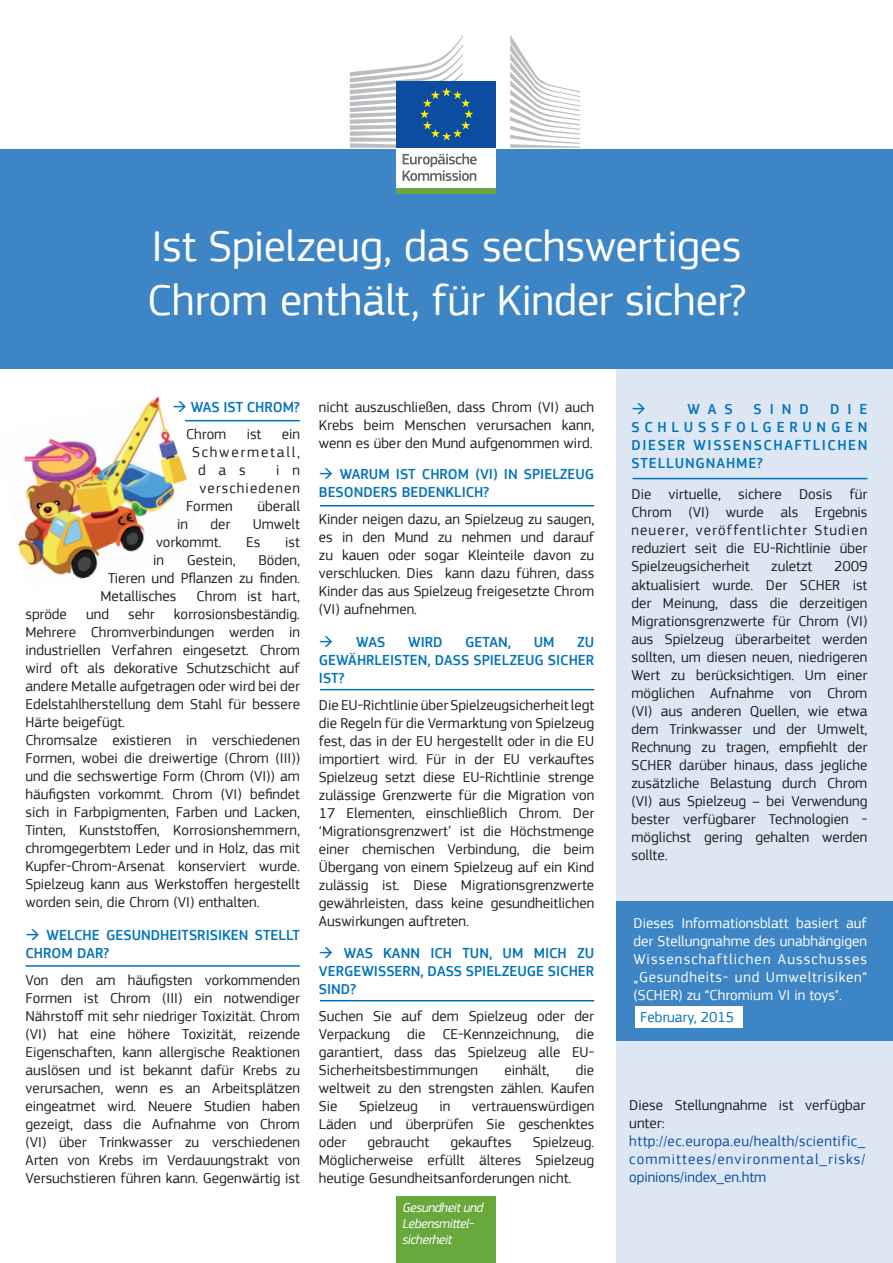
<style>
.page{position:relative;width:893px;height:1263px;background:#fff}
.page>*{position:absolute;margin:0;border:0;box-sizing:border-box;transform-origin:0 0}
.t1{font:45px/54px "EC Square Sans Pro";letter-spacing:-.005em;color:#fff}
.t2{font:15px/18px "EC Square Sans Pro";color:#231f20;text-align:justify}
.t3{font:500 15px/18px "EC Square Sans Pro";color:#0073bc}
.t4{font:15px/18px "EC Square Sans Pro";letter-spacing:.05em;color:#fff;text-align:justify}
.t5{font:15px/18px "EC Square Sans Pro";letter-spacing:.07em;color:#0d4da1;text-align:justify}
.t6{font:15px "EC Square Sans Pro";letter-spacing:.12em;color:#231f20}
.t7{font:15px "EC Square Sans Pro";letter-spacing:.07em;color:#231f20}
.t8{font:15px "EC Square Sans Pro";color:#0073bc}
.t9{font:italic 13.5px/16.2px "PF Square Sans Pro";letter-spacing:-.03em;color:#fff}
.s1{font-weight:400;color:#231f20}
</style>
<div class="page">
<div style="left:617px;top:357px;width:276px;height:906px;background:#dde7f4"></div>
<div style="left:0;top:149px;width:893px;height:220px;background:#3e85c5"></div>
<div style="left:397px;top:1196px;width:99px;height:67px;background:#68a83c"></div>
<div style="left:397px;top:146px;width:99px;height:44px;background:#fff"></div>
<div style="left:397px;top:81px;width:99px;height:67px;background:#0d4da1"></div>
<div style="left:397px;top:189px;width:99px;height:5px;background:#6ea542"></div>
<svg style="left:510px;top:35px;width:70px;height:113px"></svg>
<svg style="left:350px;top:35px;width:127px;height:146px"></svg>
<img style="left:18px;top:397px;width:186px;height:182px">
<div style="left:617px;top:901px;width:276px;height:140px;background:#3e85c5"></div>
<hr style="left:26px;top:965px;width:274px;height:2px;background:#0073bc">
<hr style="left:320px;top:1000px;width:274px;height:1px;background:#0073bc">
<hr style="left:632px;top:478px;width:235px;height:1px;background:#0073bc">
<hr style="left:185px;top:420px;width:115px;height:1px;background:#0073bc">
<hr style="left:320px;top:505px;width:274px;height:1px;background:#0073bc">
<div style="left:635px;top:1006px;width:107px;height:22px;background:#fff"></div>
<hr style="left:320px;top:689px;width:274px;height:1px;background:#0073bc">
<h1 class="t1" style="left:147px;top:219px;width:600px">Ist Spielzeug, das sechswertiges<br>Chrom enthält, für Kinder sicher?</h1>
<p class="t3" style="left:186px;top:394px;width:116px;line-height:27px;text-indent:-14px">→ WAS IST CHROM?<br><span class="s1">Chrom</span></p>
<p class="t2" style="left:247px;top:425px;width:16px">ist</p>
<p class="t2" style="left:282px;top:425px;width:20px">ein</p>
<p class="t6" style="left:192px;top:443px;width:110px">Schwermetall,</p>
<p class="t2" style="left:198px;top:461px;width:49px">das</p>
<p class="t2" style="left:276px;top:461px;width:25px">i n</p>
<p class="t7" style="left:200px;top:479px;width:102px">verschiedenen</p>
<p class="t2" style="left:186px;top:497px;width:48px">Formen</p>
<p class="t2" style="left:258px;top:497px;width:44px">überall</p>
<p class="t2" style="left:177px;top:515px;width:12px">in</p>
<p class="t2" style="left:210px;top:515px;width:21px">der</p>
<p class="t2" style="left:253px;top:515px;width:49px">Umwelt</p>
<p class="t2" style="left:156px;top:533px;width:67px">vorkommt.</p>
<p class="t2" style="left:246px;top:533px;width:16px">Es</p>
<p class="t2" style="left:285px;top:533px;width:16px">ist</p>
<p class="t2" style="left:153px;top:551px;width:12px">in</p>
<p class="t2" style="left:187px;top:551px;width:50px">Gestein,</p>
<p class="t2" style="left:259px;top:551px;width:43px">Böden,</p>
<p class="t2" style="left:108px;top:569px;width:194px">Tieren und Pflanzen zu finden.</p>
<p class="t2" style="left:101px;top:587px;width:77px">Metallisches</p>
<p class="t2" style="left:197px;top:587px;width:105px">Chrom ist hart,</p>
<p class="t2" style="left:26px;top:605px;width:276px;text-align:left;text-indent:148px">korrosionsbeständig.<br>Mehrere Chromverbindungen werden in industriellen Verfahren eingesetzt. Chrom wird oft als dekorative Schutzschicht auf andere Metalle aufgetragen oder wird bei der Edelstahlherstellung dem Stahl für bessere Härte beigefügt.<br>Chromsalze existieren in verschiedenen Formen, wobei die dreiwertige (Chrom (III)) und die sechswertige Form (Chrom (VI)) am häufigsten vorkommt. Chrom (VI) befindet sich in Farbpigmenten, Farben und Lacken, Tinten, Kunststoffen, Korrosionshemmern, chromgegerbtem Leder und in Holz, das mit Kupfer-Chrom-Arsenat konserviert wurde.<br>Spielzeug kann aus Werkstoffen hergestellt worden sein, die Chrom (VI) enthalten.</p>
<p class="t3" style="left:26px;top:926px;width:276px">→ WELCHE GESUNDHEITSRISIKEN STELLT<br>CHROM DAR?</p>
<p class="t2" style="left:26px;top:971px;width:276px">Von den am häufigsten vorkommenden Formen ist Chrom (III) ein notwendiger Nährstoff mit sehr niedriger Toxizität. Chrom (VI) hat eine höhere Toxizität, reizende Eigenschaften, kann allergische Reaktionen auslösen und ist bekannt dafür Krebs zu verursachen, wenn es an Arbeitsplätzen eingeatmet wird. Neuere Studien haben gezeigt, dass die Aufnahme von Chrom (VI) über Trinkwasser zu verschiedenen Arten von Krebs im Verdauungstrakt von Versuchstieren führen kann. Gegenwärtig ist</p>
<p class="t2" style="left:26px;top:605px;width:43px">spröde</p>
<p class="t2" style="left:86px;top:605px;width:24px">und</p>
<p class="t2" style="left:128px;top:605px;width:28px">sehr</p>
<p class="t2" style="left:319px;top:398px;width:277px">nicht auszuschließen, dass Chrom (VI) auch Krebs beim Menschen verursachen kann, wenn es über den Mund aufgenommen wird.</p>
<p class="t3" style="left:319px;top:465px;width:275px">→ WARUM IST CHROM (VI) IN SPIELZEUG<br>BESONDERS BEDENKLICH?</p>
<p class="t2" style="left:319px;top:510px;width:277px">Kinder neigen dazu, an Spielzeug zu saugen, es in den Mund zu nehmen und darauf zu kauen oder sogar Kleinteile davon zu verschlucken. Dies kann dazu führen, dass Kinder das aus Spielzeug freigesetzte Chrom (VI) aufnehmen.</p>
<p class="t3" style="left:319px;top:633px;width:68px">→ WAS</p>
<p class="t3" style="left:408px;top:633px;width:36px">WIRD</p>
<p class="t3" style="left:465px;top:633px;width:47px">GETAN,</p>
<p class="t3" style="left:534px;top:633px;width:22px">UM</p>
<p class="t3" style="left:319px;top:633px;width:277px;text-align:justify;text-indent:258px">ZU GEWÄHRLEISTEN, DASS SPIELZEUG SICHER IST?</p>
<p class="t2" style="left:319px;top:696px;width:277px">Die EU-Richtlinie über Spielzeugsicherheit legt die Regeln für die Vermarktung von Spielzeug fest, das in der EU hergestellt oder in die EU importiert wird. Für in der EU verkauftes Spielzeug setzt diese EU-Richtlinie strenge zulässige Grenzwerte für die Migration von 17 Elementen, einschließlich Chrom. Der ‘Migrationsgrenzwert’ ist die Höchstmenge einer chemischen Verbindung, die beim Übergang von einem Spielzeug auf ein Kind zulässig ist. Diese Migrationsgrenzwerte gewährleisten, dass keine gesundheitlichen Auswirkungen auftreten.</p>
<p class="t3" style="left:319px;top:944px;width:277px;text-align:justify">→ WAS KANN ICH TUN, UM MICH ZU VERGEWISSERN, DASS SPIELZEUGE SICHER SIND?</p>
<p class="t2" style="left:319px;top:1007px;width:277px">Suchen Sie auf dem Spielzeug oder der Verpackung die CE-Kennzeichnung, die garantiert, dass das Spielzeug alle EU-Sicherheitsbestimmungen</p>
<p class="t2" style="left:319px;top:1061px;width:277px;text-indent:257px">die weltweit zu den strengsten zählen. Kaufen Sie</p>
<p class="t2" style="left:504px;top:1061px;width:46px">einhält,</p>
<p class="t2" style="left:319px;top:1097px;width:277px;text-indent:153px">vertrauenswürdigen Läden und überprüfen Sie geschenktes oder</p>
<p class="t2" style="left:359px;top:1097px;width:60px">Spielzeug</p>
<p class="t2" style="left:439px;top:1097px;width:12px">in</p>
<p class="t2" style="left:367px;top:1133px;width:63px">gebraucht</p>
<p class="t2" style="left:450px;top:1133px;width:63px">gekauftes</p>
<p class="t2" style="left:319px;top:1133px;width:277px;text-indent:214px">Spielzeug.<br>Möglicherweise erfüllt älteres Spielzeug heutige Gesundheitsanforderungen nicht.</p>
<p class="t9" style="left:402px;top:1199px;width:82px">Gesundheit und<br>Lebensmittel&shy;sicherheit</p>
<p class="t3" style="left:687px;top:400px;width:47px">WAS</p>
<p class="t3" style="left:754px;top:400px;width:57px">SIND</p>
<p class="t3" style="left:631px;top:400px;width:238px;text-align:justify;text-indent:199px">DIE SC HLUSSFOLG ERUNG EN DIESER WISSENSCHAFTLICHEN STELLUNGNAHME?</p>
<p class="t2" style="left:631px;top:486px;width:238px">Die virtuelle, sichere Dosis für Chrom (VI) wurde als Ergebnis neuerer, veröffentlichter Studien reduziert seit die EU-Richtlinie über Spielzeugsicherheit</p>
<p class="t2" style="left:771px;top:558px;width:43px">zuletzt</p>
<p class="t2" style="left:631px;top:558px;width:237px;text-indent:203px">2009 aktualisiert wurde. Der SCHER ist der Meinung, dass die derzeitigen Migrationsgrenzwerte für Chrom (VI) aus Spielzeug überarbeitet werden sollten, um diesen neuen, niedrigeren Wert zu berücksichtigen. Um einer möglichen Aufnahme von Chrom (VI) aus anderen Quellen, wie etwa dem Trinkwasser und der Umwelt, Rechnung zu tragen, empfiehlt der SCHER darüber hinaus, dass jegliche zusätzliche Belastung durch Chrom (VI) aus Spielzeug – bei Verwendung bester verfügbarer Technologien - möglichst gering gehalten werden sollte.</p>
<p class="t4" style="left:634px;top:914px;width:235px">Dieses Informationsblatt basiert auf der Stellungnahme des unabhängigen Wissenschaftlichen Ausschusses „Gesundheits- und Umweltrisiken“ (SCHER) zu “Chromium VI in toys".</p>
<p class="t8" style="left:640px;top:1008px;width:96px">February, 2015</p>
<p class="t2" style="left:629px;top:1096px;width:237px">Diese Stellungnahme ist verfügbar unter:</p>
<p class="t5" style="left:629px;top:1132px;width:238px">http://ec.europa.eu/health/scientific_ committees/environmental_risks/ opinions/index_en.htm</p>
</div>
